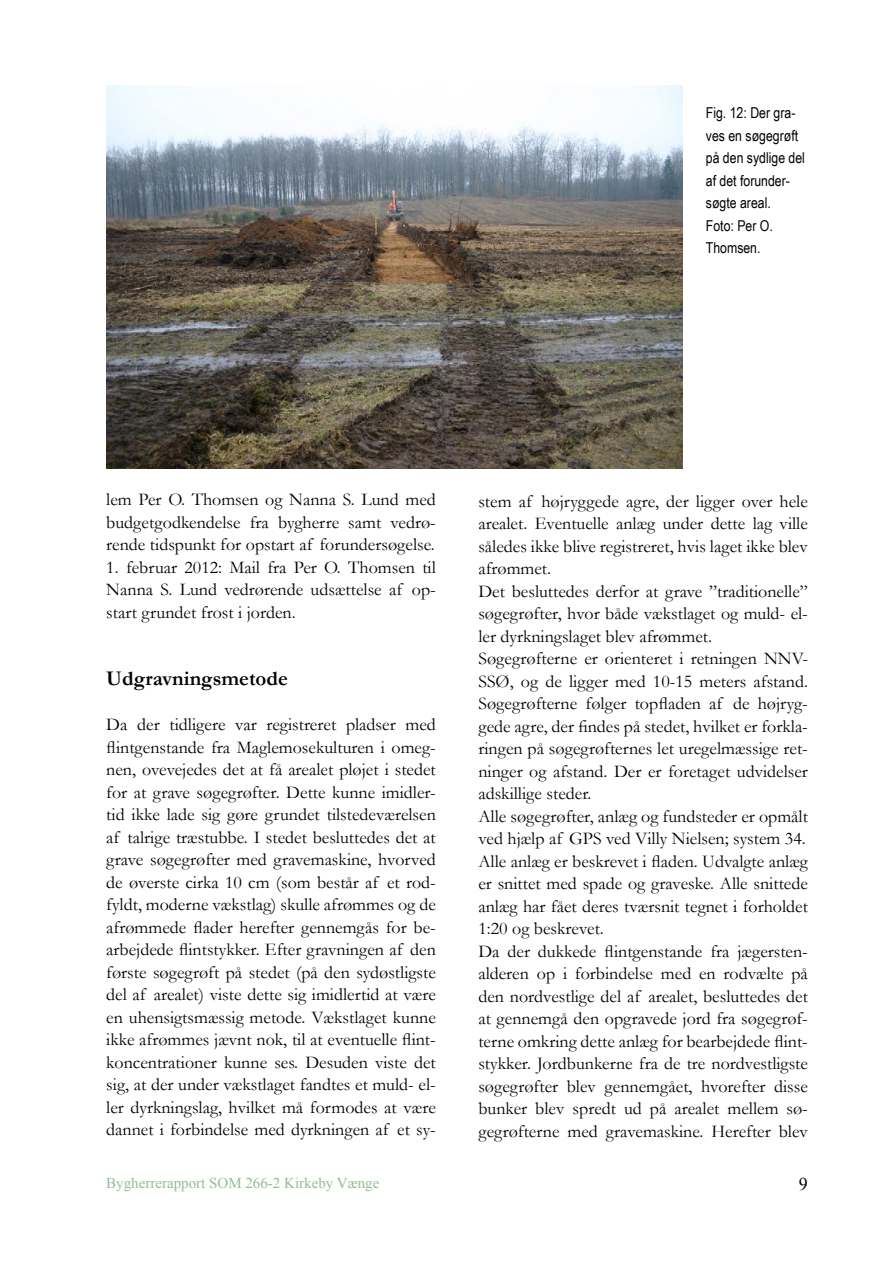
<style>
.page{position:relative;width:893px;height:1263px;background:#fff}
.page>*{position:absolute;margin:0;border:0;box-sizing:border-box;transform-origin:0 0}
.t1{font:700 21px "Garamond";color:#000}
.t2{font:18px/22.5px "Garamond";color:#000;text-align:justify}
.t3{font:15px/22.5px "Arial Narrow";color:#000}
.t4{font:15px "Times New Roman";color:#90be92}
</style>
<div class="page">
<img style="left:106px;top:85px;width:576px;height:384px">
<p class="t3" style="left:706px;top:101px;width:101px">Fig. 12: Der gra&shy;ves en søgegrøft på den sydlige del af det forunder&shy;søgte areal.<br>Foto: Per O.<br>Thomsen.</p>
<p class="t2" style="left:106px;top:488px;width:331px">lem Per O. Thomsen og Nanna S. Lund med budgetgodkendelse fra bygherre samt vedrø&shy;rende tidspunkt for opstart af forundersøgelse.</p>
<p class="t2" style="left:106px;top:555px;width:331px">1. februar 2012: Mail fra Per O. Thomsen til Nanna S. Lund vedrørende udsættelse af op&shy;start grundet frost i jorden.</p>
<p class="t1" style="left:106px;top:664px;width:183px">Udgravningsmetode</p>
<p class="t2" style="left:106px;top:713px;width:331px">Da der tidligere var registreret pladser med flintgenstande fra Maglemosekulturen i omeg&shy;nen, ovevejedes det at få arealet pløjet i stedet for at grave søgegrøfter. Dette kunne imidler&shy;tid ikke lade sig gøre grundet tilstedeværelsen af talrige træstubbe. I stedet besluttedes det at grave søgegrøfter med gravemaskine, hvorved de øverste cirka 10 cm (som består af et rod&shy;fyldt, moderne vækstlag) skulle afrømmes og de afrømmede flader herefter gennemgås for be&shy;arbejdede flintstykker. Efter gravningen af den første søgegrøft på stedet (på den sydøstligste del af arealet) viste dette sig imidlertid at være en uhensigtsmæssig metode. Vækstlaget kunne ikke afrømmes jævnt nok, til at eventuelle flint&shy;koncentrationer kunne ses. Desuden viste det sig, at der under vækstlaget fandtes et muld- el&shy;ler dyrkningslag, hvilket må formodes at være dannet i forbindelse med dyrkningen af et sy-</p>
<p class="t4" style="left:106px;top:1172px;width:275px">Bygherrerapport SOM 266-2 Kirkeby Vænge</p>
<p class="t2" style="left:478px;top:489px;width:331px;text-align:left">stem af højryggede agre, der ligger over hele arealet. Eventuelle anlæg under dette lag ville således ikke blive registreret, hvis laget ikke blev afrømmet.<br>Det besluttedes derfor at grave ”traditionelle” søgegrøfter, hvor både vækstlaget og muld- el&shy;ler dyrkningslaget blev afrømmet.<br>Søgegrøfterne er orienteret i retningen NNV-SSØ, og de ligger med 10-15 meters afstand.<br>Søgegrøfterne følger topfladen af de højryg&shy;gede agre, der findes på stedet, hvilket er forkla&shy;ringen på søgegrøfternes let uregelmæssige ret&shy;ninger og afstand. Der er foretaget udvidelser adskillige steder.<br>Alle søgegrøfter, anlæg og fundsteder er opmålt ved hjælp af GPS ved Villy Nielsen; system 34.<br>Alle anlæg er beskrevet i fladen. Udvalgte anlæg er snittet med spade og graveske. Alle snittede anlæg har fået deres tværsnit tegnet i forholdet 1:20 og beskrevet.<br>Da der dukkede flintgenstande fra jægersten&shy;alderen op i forbindelse med en rodvælte på den nordvestlige del af arealet, besluttedes det at gennemgå den opgravede jord fra søgegrøf&shy;terne omkring dette anlæg for bearbejdede flint&shy;stykker. Jordbunkerne fra de tre nordvestligste søgegrøfter blev gennemgået, hvorefter disse bunker blev spredt ud på arealet mellem sø&shy;gegrøfterne med gravemaskine. Herefter blev</p>
</div>
